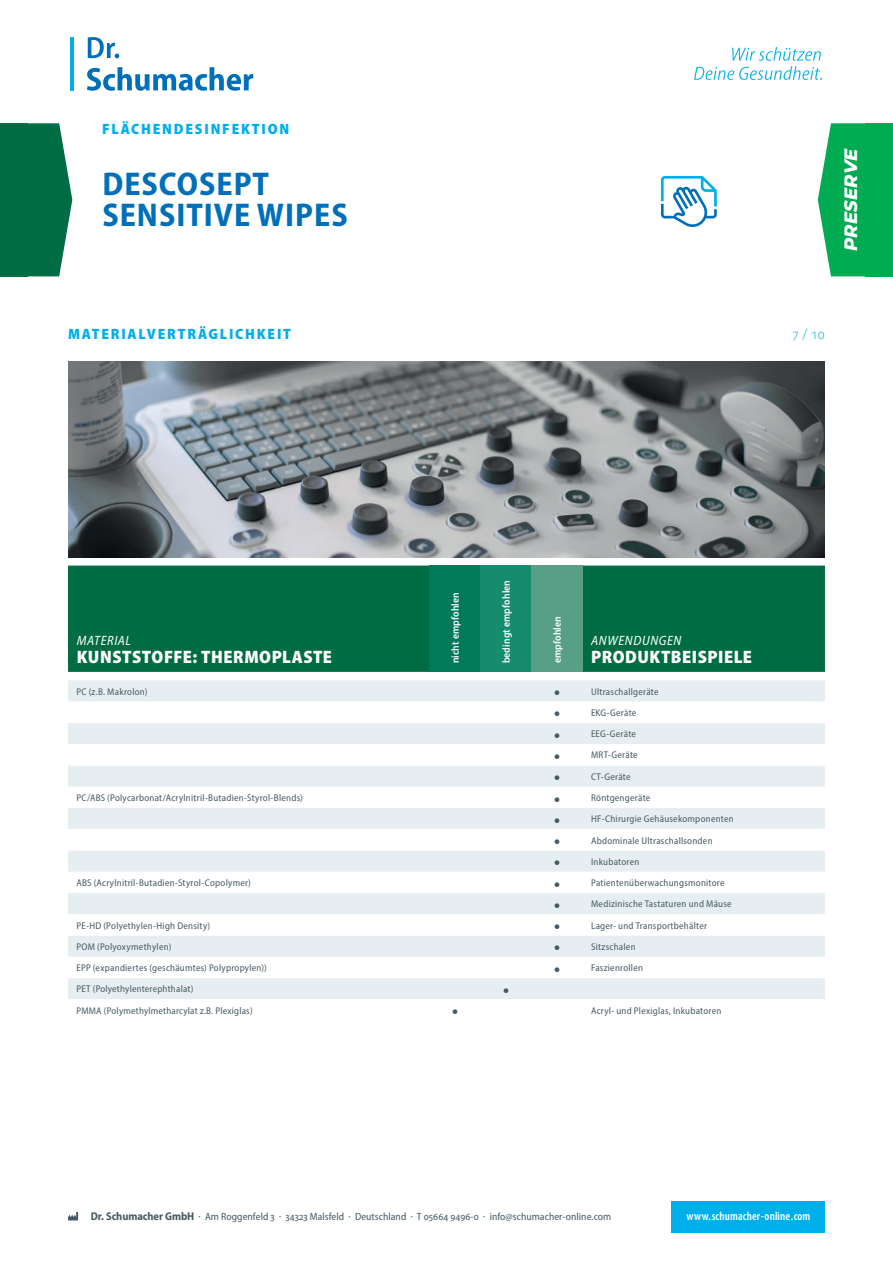
<style>
.page{position:relative;width:893px;height:1263px;background:#fff}
.page>*{position:absolute;margin:0;border:0;box-sizing:border-box;transform-origin:0 0}
.t1{font:700 semi-condensed 33px/30.8px "Myriad Pro";letter-spacing:.03em;color:#006fba}
.t2{font:900 semi-condensed 18px "Myriad Pro";letter-spacing:.03em;color:#fff}
.t3{font:italic 800 18px "Montserrat";color:#fff}
.t4{font:900 16.5px "Myriad Pro";color:#465a64}
.Ueberschrift_cyan{font:900 semi-condensed 15px "Myriad Pro";letter-spacing:.12em;color:#00afea}
.t5{font:300 semi-condensed 15px "Myriad Pro";color:#00afea}
.t6{font:italic semi-condensed 13.5px "Myriad Pro";letter-spacing:.045em;color:#fff}
.t7{font:600 condensed 12px "Myriad Pro";letter-spacing:.01em;color:#fff}
.t8{font:semi-condensed 10.5px "Myriad Pro";letter-spacing:.005em;color:#465a64}
.t9{font:600 semi-condensed 10.5px "Myriad Pro";letter-spacing:.01em;color:#fff}
.Fließtext_Blocksatz{font:semi-condensed 9.75px "Myriad Pro";letter-spacing:.025em;color:#465a64}
.Fließtext{font:semi-condensed 9.75px "Myriad Pro";letter-spacing:.02em;color:#465a64}
.s1{font-weight:700;font-size:11.25px}
</style>
<div class="page">
<svg style="left:661px;top:176px;width:56px;height:51px"></svg>
<svg style="left:28px;top:123px;width:44px;height:153px"></svg>
<div style="left:865px;top:123px;width:28px;height:153px;background:#00ab51"></div>
<svg style="left:818px;top:123px;width:47px;height:153px"></svg>
<div style="left:0;top:123px;width:28px;height:153px;background:#006c44"></div>
<hr style="left:70px;top:37px;width:4px;height:53px;background:#00afea">
<svg style="left:87px;top:67px;width:166px;height:24px"></svg>
<svg style="left:88px;top:37px;width:31px;height:21px"></svg>
<svg style="left:694px;top:47px;width:128px;height:33px"></svg>
<div style="left:672px;top:1201px;width:153px;height:32px;background:#00afea"></div>
<svg style="left:68px;top:1212px;width:10px;height:8px"></svg>
<div style="left:68px;top:566px;width:757px;height:106px;background:#006c44"></div>
<div style="left:429px;top:566px;width:51px;height:106px;background:#007a58"></div>
<div style="left:480px;top:566px;width:51px;height:106px;background:#178b6e"></div>
<div style="left:531px;top:566px;width:52px;height:106px;background:#579f86"></div>
<svg style="left:68px;top:680px;width:757px;height:22px;fill:#e7eef1"></svg>
<svg style="left:68px;top:723px;width:757px;height:276px;fill:#e7eef1"></svg>
<img style="left:68px;top:361px;width:757px;height:196px">
<h3 class="Ueberschrift_cyan" style="left:102px;top:119px;width:189px">FLÄCHENDESINFEKTION</h3>
<h1 class="t1" style="left:102px;top:168px;width:247px">DESCOSEPT<br>SENSITIVE WIPES</h1>
<h2 class="t3" style="left:838px;top:251px;width:105px;rotate:-90deg">PRESERVE</h2>
<p class="Ueberschrift_cyan" style="left:68px;top:324px;width:225px">MATERIALVERTRÄGLICHKEIT</p>
<p class="t5" style="left:792px;top:325px;width:34px">7 / 10</p>
<p class="t6" style="left:77px;top:633px;width:56px">MATERIAL</p>
<p class="t2" style="left:77px;top:645px;width:257px">KUNSTSTOFFE: THERMOPLASTE</p>
<p class="t9" style="left:449px;top:663px;width:73px;rotate:-90deg">nicht empfohlen</p>
<p class="t9" style="left:500px;top:663px;width:85px;rotate:-90deg">bedingt empfohlen</p>
<p class="t9" style="left:551px;top:663px;width:49px;rotate:-90deg">empfohlen</p>
<p class="t6" style="left:591px;top:633px;width:92px">ANWENDUNGEN</p>
<p class="t2" style="left:591px;top:645px;width:162px">PRODUKTBEISPIELE</p>
<p class="Fließtext_Blocksatz" style="left:77px;top:685px;width:72px">PC (z.B. Makrolon)</p>
<p class="t4" style="left:554px;top:681px;width:7px">•</p>
<p class="Fließtext_Blocksatz" style="left:591px;top:685px;width:69px">Ultraschallgeräte</p>
<p class="t4" style="left:554px;top:702px;width:7px">•</p>
<p class="Fließtext_Blocksatz" style="left:591px;top:707px;width:47px">EKG-Geräte</p>
<p class="t4" style="left:554px;top:723px;width:7px">•</p>
<p class="Fließtext_Blocksatz" style="left:591px;top:728px;width:46px">EEG-Geräte</p>
<p class="t4" style="left:554px;top:744px;width:7px">•</p>
<p class="Fließtext_Blocksatz" style="left:591px;top:749px;width:48px">MRT-Geräte</p>
<p class="t4" style="left:554px;top:766px;width:7px">•</p>
<p class="Fließtext_Blocksatz" style="left:591px;top:770px;width:41px">CT-Geräte</p>
<p class="Fließtext_Blocksatz" style="left:77px;top:792px;width:228px">PC/ABS (Polycarbonat/Acrylnitril-Butadien-Styrol-Blends)</p>
<p class="t4" style="left:554px;top:787px;width:7px">•</p>
<p class="Fließtext_Blocksatz" style="left:591px;top:792px;width:61px">Röntgengeräte</p>
<p class="t4" style="left:554px;top:808px;width:7px">•</p>
<p class="Fließtext_Blocksatz" style="left:591px;top:813px;width:144px">HF-Chirurgie Gehäusekomponenten</p>
<p class="t4" style="left:554px;top:829px;width:7px">•</p>
<p class="Fließtext_Blocksatz" style="left:591px;top:834px;width:123px">Abdominale Ultraschallsonden</p>
<p class="t4" style="left:554px;top:851px;width:7px">•</p>
<p class="Fließtext_Blocksatz" style="left:591px;top:855px;width:50px">Inkubatoren</p>
<p class="Fließtext_Blocksatz" style="left:77px;top:877px;width:176px">ABS (Acrylnitril-Butadien-Styrol-Copolymer)</p>
<p class="t4" style="left:554px;top:872px;width:7px">•</p>
<p class="Fließtext_Blocksatz" style="left:591px;top:877px;width:135px">Patientenüberwachungsmonitore</p>
<p class="t4" style="left:554px;top:893px;width:7px">•</p>
<p class="Fließtext_Blocksatz" style="left:591px;top:898px;width:142px">Medizinische Tastaturen und Mäuse</p>
<p class="Fließtext_Blocksatz" style="left:77px;top:919px;width:135px">PE-HD (Polyethylen-High Density)</p>
<p class="t4" style="left:554px;top:914px;width:7px">•</p>
<p class="Fließtext_Blocksatz" style="left:591px;top:919px;width:117px">Lager- und Transportbehälter</p>
<p class="Fließtext_Blocksatz" style="left:77px;top:940px;width:96px">POM (Polyoxymethylen)</p>
<p class="t4" style="left:554px;top:936px;width:7px">•</p>
<p class="Fließtext_Blocksatz" style="left:591px;top:940px;width:46px">Sitzschalen</p>
<p class="Fließtext_Blocksatz" style="left:77px;top:962px;width:192px">EPP (expandiertes (geschäumtes) Polypropylen))</p>
<p class="t4" style="left:554px;top:957px;width:7px">•</p>
<p class="Fließtext_Blocksatz" style="left:591px;top:962px;width:53px">Faszienrollen</p>
<p class="Fließtext" style="left:77px;top:983px;width:118px">PET (Polyethylenterephthalat)</p>
<p class="t4" style="left:503px;top:978px;width:7px">•</p>
<p class="Fließtext" style="left:77px;top:1004px;width:178px">PMMA (Polymethylmetharcylat z.B. Plexiglas)</p>
<p class="t4" style="left:452px;top:999px;width:7px">•</p>
<p class="Fließtext_Blocksatz" style="left:591px;top:1004px;width:132px">Acryl- und Plexiglas, Inkubatoren</p>
<p class="t8" style="left:91px;top:1210px;width:522px"><span class="s1">Dr. Schumacher GmbH</span> · Am Roggenfeld 3 · 34323 Malsfeld · Deutschland · T 05664 9496-0 · info@schumacher-online.com</p>
<p class="t7" style="left:686px;top:1209px;width:125px">www.schumacher-online.com</p>
</div>
